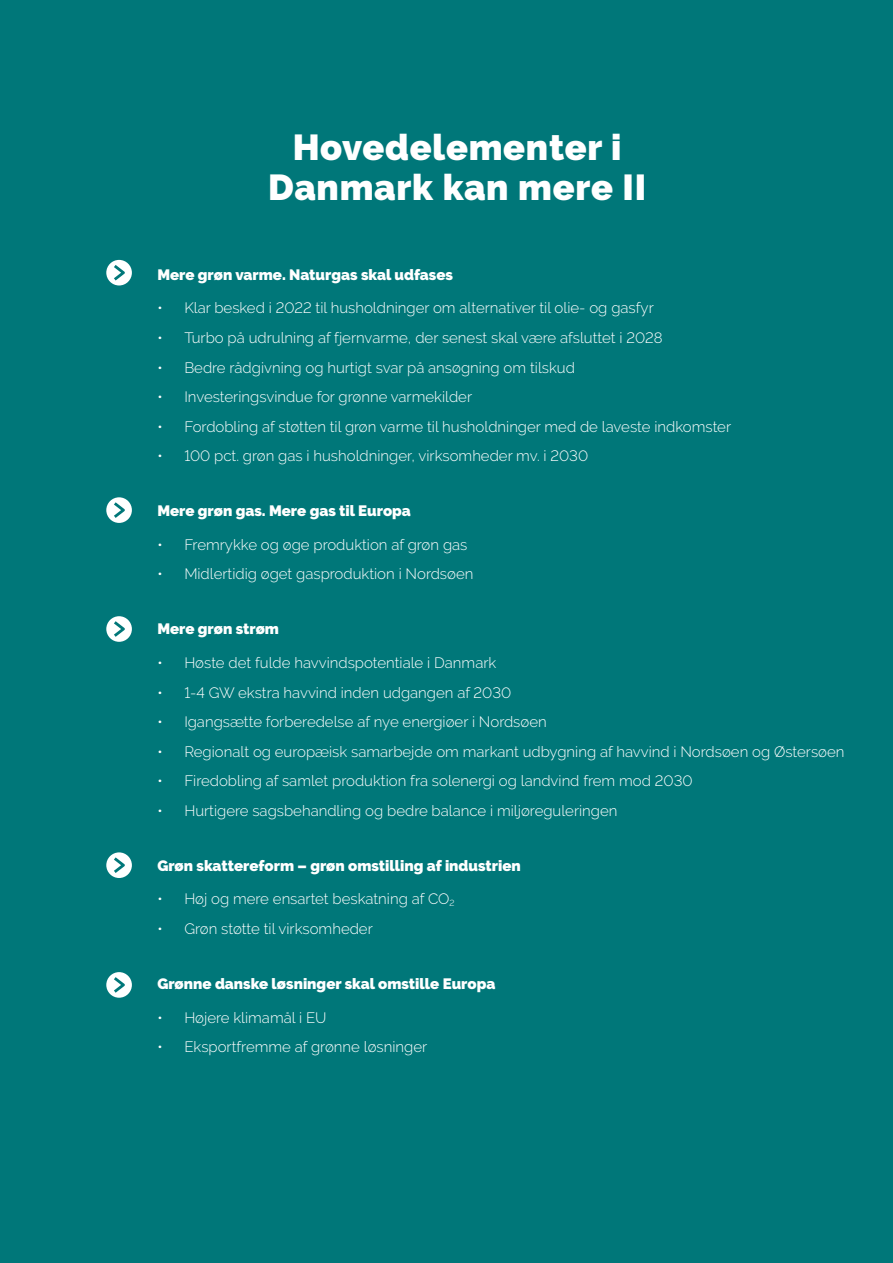
<style>
.page{position:relative;width:893px;height:1263px;background:#007779}
.page>*{position:absolute;margin:0;border:0;box-sizing:border-box;transform-origin:0 0}
._2_Figuroverskrift{font:900 36px "Raleway";letter-spacing:.02em;color:#fff}
.t1{font:300 15px "Raleway";color:#fff}
.Initiativoversigt{font:900 15px "Raleway";color:#fff}
</style>
<div class="page">
<div style="left:106px;top:260px;width:26px;height:25px;background:#fff;border-radius:50%"></div>
<svg style="left:114px;top:265px;width:11px;height:15px"></svg>
<div style="left:106px;top:497px;width:26px;height:26px;background:#fff;border-radius:50%"></div>
<svg style="left:114px;top:502px;width:11px;height:16px"></svg>
<div style="left:106px;top:616px;width:26px;height:26px;background:#fff;border-radius:50%"></div>
<svg style="left:114px;top:621px;width:11px;height:16px"></svg>
<div style="left:106px;top:852px;width:26px;height:26px;background:#fff;border-radius:50%"></div>
<svg style="left:114px;top:857px;width:11px;height:16px"></svg>
<div style="left:106px;top:972px;width:26px;height:26px;background:#fff;border-radius:50%"></div>
<svg style="left:114px;top:977px;width:11px;height:16px"></svg>
<p class="_2_Figuroverskrift" style="left:293px;top:126px;width:330px">Hovedelementer i</p>
<p class="_2_Figuroverskrift" style="left:268px;top:167px;width:379px">Danmark kan mere II</p>
<p class="Initiativoversigt" style="left:157px;top:266px;width:297px">Mere grøn varme. Naturgas skal udfases</p>
<p class="t1" style="left:157px;top:299px;width:498px">• Klar besked i 2022 til husholdninger om alternativer til olie- og gasfyr</p>
<p class="t1" style="left:157px;top:329px;width:507px">• Turbo på udrulning af fjernvarme, der senest skal være afsluttet i 2028</p>
<p class="t1" style="left:157px;top:358px;width:419px">• Bedre rådgivning og hurtigt svar på ansøgning om tilskud</p>
<p class="t1" style="left:157px;top:388px;width:316px">• Investeringsvindue for grønne varmekilder</p>
<p class="t1" style="left:157px;top:417px;width:575px">• Fordobling af støtten til grøn varme til husholdninger med de laveste indkomster</p>
<p class="t1" style="left:157px;top:447px;width:432px">• 100 pct. grøn gas i husholdninger, virksomheder mv. i 2030</p>
<p class="Initiativoversigt" style="left:157px;top:502px;width:255px">Mere grøn gas. Mere gas til Europa</p>
<p class="t1" style="left:157px;top:536px;width:312px">• Fremrykke og øge produktion af grøn gas</p>
<p class="t1" style="left:157px;top:565px;width:318px">• Midlertidig øget gasproduktion i Nordsøen</p>
<p class="Initiativoversigt" style="left:157px;top:620px;width:123px">Mere grøn strøm</p>
<p class="t1" style="left:157px;top:654px;width:340px">• Høste det fulde havvindspotentiale i Danmark</p>
<p class="t1" style="left:157px;top:683px;width:355px">• 1-4 GW ekstra havvind inden udgangen af 2030</p>
<p class="t1" style="left:157px;top:713px;width:391px">• Igangsætte forberedelse af nye energiøer i Nordsøen</p>
<p class="t1" style="left:157px;top:742px;width:689px">• Regionalt og europæisk samarbejde om markant udbygning af havvind i Nordsøen og Østersøen</p>
<p class="t1" style="left:157px;top:772px;width:537px">• Firedobling af samlet produktion fra solenergi og landvind frem mod 2030</p>
<p class="t1" style="left:157px;top:802px;width:462px">• Hurtigere sagsbehandling og bedre balance i miljøreguleringen</p>
<p class="Initiativoversigt" style="left:157px;top:857px;width:365px">Grøn skattereform – grøn omstilling af industrien</p>
<p class="t1" style="left:157px;top:890px;width:299px">• Høj og mere ensartet beskatning af CO<sub>2</sub></p>
<p class="t1" style="left:157px;top:920px;width:217px">• Grøn støtte til virksomheder</p>
<p class="Initiativoversigt" style="left:157px;top:975px;width:340px">Grønne danske løsninger skal omstille Europa</p>
<p class="t1" style="left:157px;top:1009px;width:171px">• Højere klimamål i EU</p>
<p class="t1" style="left:157px;top:1038px;width:271px">• Eksportfremme af grønne løsninger</p>
</div>
